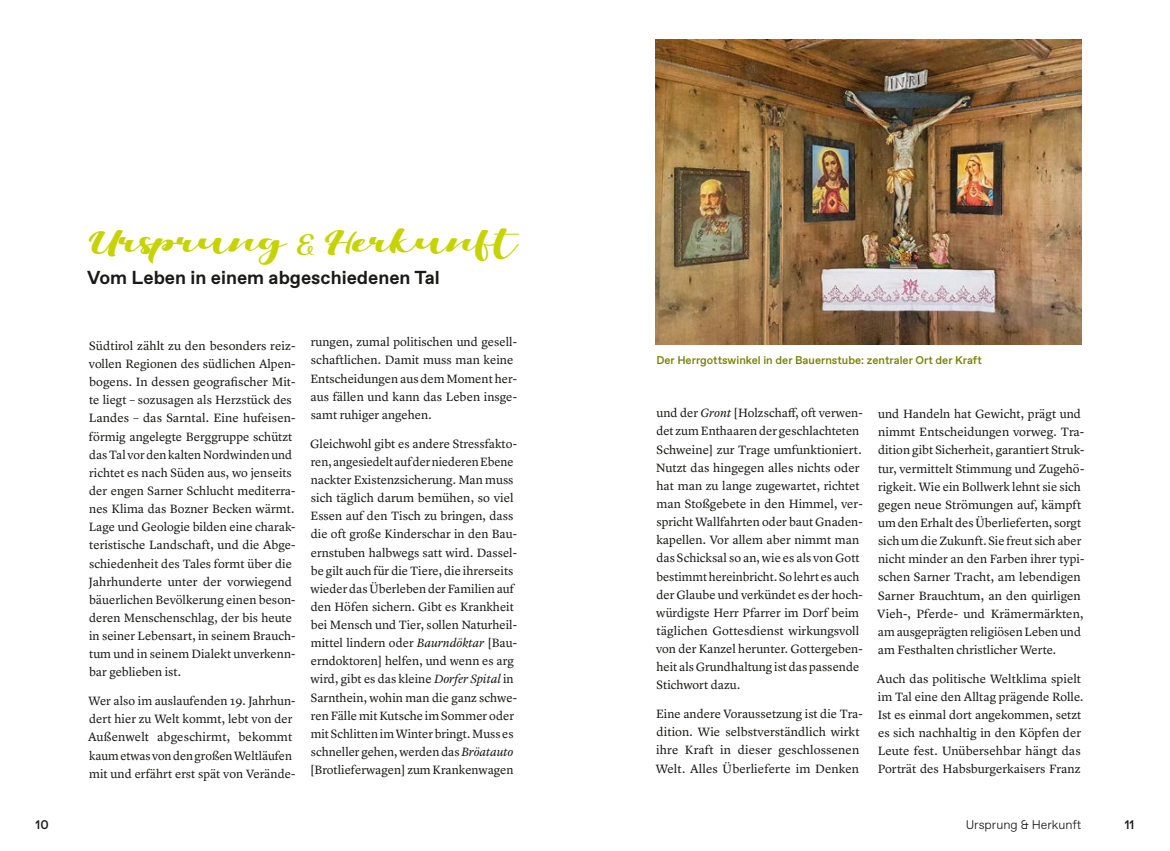
<style>
.page{position:relative;width:1170px;height:851px;background:#fff}
.page>*{position:absolute;margin:0;border:0;box-sizing:border-box;transform-origin:0 0}
.t1{font:32.5px "Viksi Script";color:#c7d300}
.t2{font:700 18.75px "Favorit Std";color:#1a1a18}
.t3{font:12.5px/18.1px "Lyon Text";color:#1a1a18}
.t4{font:300 12.5px "Favorit Std";color:#1a1a18}
.t5{font:500 12.5px "Favorit Std";color:#1a1a18}
.t6{font:500 11.25px "Favorit Std";color:#788200}
.s1{font-style:italic}
</style>
<div class="page">
<img style="left:656px;top:39px;width:425px;height:305px">
<h1 class="t1" style="left:89px;top:221px;width:429px">Ursprung &amp; Herkunft</h1>
<h2 class="t2" style="left:87px;top:265px;width:354px">Vom Leben in einem abgeschiedenen Tal</h2>
<p class="t3" style="left:89px;top:335px;width:208px">Südtirol zählt zu den besonders reiz&shy;vollen Regionen des südlichen Alpen&shy;bogens. In dessen geografischer Mit&shy;te liegt – sozusagen als Herzstück des Landes – das Sarntal. Eine hufeisen&shy;förmig angelegte Berggruppe schützt das Tal vor den kalten Nordwinden und richtet es nach Süden aus, wo jenseits der engen Sarner Schlucht mediterra&shy;nes Klima das Bozner Becken wärmt.<br>Lage und Geologie bilden eine charak&shy;teristische Landschaft, und die Abge&shy;schiedenheit des Tales formt über die Jahrhunderte unter der vorwiegend bäuerlichen Bevölkerung einen beson&shy;deren Menschenschlag, der bis heute in seiner Lebensart, in seinem Brauch&shy;tum und in seinem Dialekt unverkenn&shy;bar geblieben ist.</p>
<p class="t3" style="left:88px;top:690px;width:209px">Wer also im auslaufenden 19. Jahrhun&shy;dert hier zu Welt kommt, lebt von der Außenwelt abgeschirmt, bekommt kaum etwas von den großen Weltläufen mit und erfährt erst spät von Verände-</p>
<p class="t3" style="left:310px;top:332px;width:208px">rungen, zumal politischen und gesell&shy;schaftlichen. Damit muss man keine Entscheidungen aus dem Moment her&shy;aus fällen und kann das Leben insge&shy;samt ruhiger angehen.</p>
<p class="t3" style="left:310px;top:433px;width:208px">Gleichwohl gibt es andere Stressfakto&shy;ren, angesiedelt auf der niederen Ebene nackter Existenzsicherung. Man muss sich täglich darum bemühen, so viel Essen auf den Tisch zu bringen, dass die oft große Kinderschar in den Bau&shy;ernstuben halbwegs satt wird. Dassel&shy;be gilt auch für die Tiere, die ihrerseits wieder das Überleben der Familien auf den Höfen sichern. Gibt es Krankheit bei Mensch und Tier, sollen Naturheil&shy;mittel lindern oder <span class="s1">Baurndöktar</span> [Bau&shy;erndoktoren] helfen, und wenn es arg wird, gibt es das kleine <span class="s1">Dorfer Spital</span> in Sarnthein, wohin man die ganz schwe&shy;ren Fälle mit Kutsche im Sommer oder mit Schlitten im Winter bringt. Muss es schneller gehen, werden das <span class="s1">Bröatauto </span>[Brotlieferwagen] zum Krankenwagen</p>
<p class="t6" style="left:656px;top:352px;width:327px">Der Herrgottswinkel in der Bauernstube: zentraler Ort der Kraft</p>
<p class="t3" style="left:656px;top:403px;width:208px">und der <span class="s1">Gront</span> [Holzschaff, oft verwen&shy;det zum Enthaaren der geschlachteten Schweine] zur Trage umfunktioniert.<br>Nutzt das hingegen alles nichts oder hat man zu lange zugewartet, richtet man Stoßgebete in den Himmel, ver&shy;spricht Wallfahrten oder baut Gnaden&shy;kapellen. Vor allem aber nimmt man das Schicksal so an, wie es als von Gott bestimmt hereinbricht. So lehrt es auch der Glaube und verkündet es der hoch&shy;würdigste Herr Pfarrer im Dorf beim täglichen Gottesdienst wirkungsvoll von der Kanzel herunter. Gottergeben&shy;heit als Grundhaltung ist das passende Stichwort dazu.</p>
<p class="t3" style="left:655px;top:703px;width:208px">Eine andere Voraussetzung ist die Tra&shy;dition. Wie selbstverständlich wirkt ihre Kraft in dieser geschlossenen Welt. Alles Überlieferte im Denken</p>
<p class="t3" style="left:877px;top:404px;width:209px">und Handeln hat Gewicht, prägt und nimmt Entscheidungen vorweg. Tra&shy;dition gibt Sicherheit, garantiert Struk&shy;tur, vermittelt Stimmung und Zugehö&shy;rigkeit. Wie ein Bollwerk lehnt sie sich gegen neue Strömungen auf, kämpft um den Erhalt des Überlieferten, sorgt sich um die Zukunft. Sie freut sich aber nicht minder an den Farben ihrer typi&shy;schen Sarner Tracht, am lebendigen Sarner Brauchtum, an den quirligen Vieh-, Pferde- und Krämermärkten, am ausgeprägten religiösen Leben und am Festhalten christlicher Werte.</p>
<p class="t3" style="left:876px;top:668px;width:208px">Auch das politische Weltklima spielt im Tal eine den Alltag prägende Rolle.<br>Ist es einmal dort angekommen, setzt es sich nachhaltig in den Köpfen der Leute fest. Unübersehbar hängt das Porträt des Habsburgerkaisers Franz</p>
<p class="t5" style="left:35px;top:816px;width:15px">10</p>
<p class="t4" style="left:965px;top:816px;width:117px">Ursprung &amp; Herkunft</p>
<p class="t5" style="left:1124px;top:816px;width:11px">11</p>
</div>
